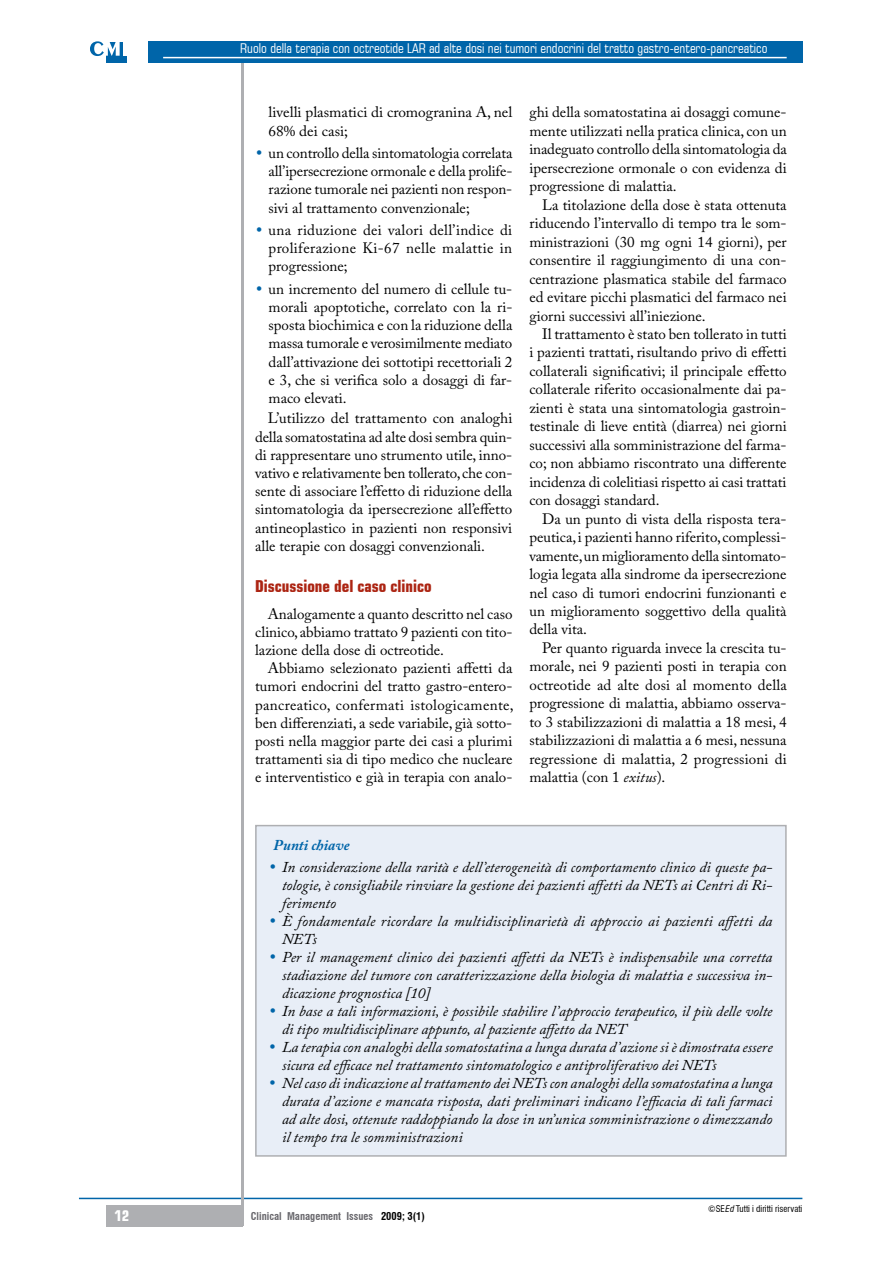
<style>
.page{position:relative;width:893px;height:1263px;background:#fff}
.page>*{position:absolute;margin:0;border:0;box-sizing:border-box;transform-origin:0 0}
.t1{font:700 condensed 16.5px "Square 721 BT";color:#ac2412}
.t2{font:15px/18.5px "Adobe Caslon Pro";color:#000;text-align:justify}
.t3{font:italic 15px/18px "Adobe Caslon Pro";color:#000}
.t4{font:italic 700 15px "Adobe Caslon Pro";color:#0065a9}
.t5{font:700 condensed 15px "Square 721 BT";color:#fff}
.t6{font:condensed 13.5px "Square 721 BT";color:#fff}
.t7{font:700 condensed 10.5px "Swiss 721 BT";color:#68676c}
.t8{font:condensed 9px "Swiss 721 BT";color:#000}
.s1{font-style:italic}
.s2{color:#000}
</style>
<div class="page">
<hr style="left:79px;top:1198px;width:723px;height:1px;background:#0065a9">
<hr style="left:241px;top:48px;width:3px;height:1178px;background:#aeafb2">
<div style="left:106px;top:42px;width:21px;height:21px;background:#0065a9"></div>
<svg style="left:90px;top:41px;width:30px;height:15px"></svg>
<hr style="left:123px;top:42px;width:4px;height:14px;background:#fff">
<div style="left:148px;top:41px;width:654px;height:22px;background:#0065a9"></div>
<hr style="left:163px;top:57px;width:624px;height:1px;background:#fff">
<div style="left:106px;top:1205px;width:136px;height:21px;background:#aeafb2"></div>
<div style="left:256px;top:825px;width:530px;height:331px;background:#e8eef7"></div>
<div style="left:255px;top:825px;width:532px;height:332px;border:2px solid #aeafb2"></div>
<p class="t5" style="left:114px;top:1207px;width:16px">12</p>
<p class="t6" style="left:240px;top:40px;width:529px">Ruolo della terapia con octreotide LAR ad alte dosi nei tumori endocrini del tratto gastro-entero-pancreatico</p>
<p class="t2" style="left:269px;top:103px;width:245px">livelli plasmatici di cromogranina A, nel<br>68% dei casi;</p>
<p class="t2" style="left:269px;top:144px;width:245px">un controllo della sintomatologia correlata all’ipersecrezione ormonale e della prolife&shy;razione tumorale nei pazienti non respon&shy;sivi al trattamento convenzionale;</p>
<p class="t2" style="left:269px;top:221px;width:245px">una riduzione dei valori dell’indice di proliferazione Ki-67 nelle malattie in progressione;</p>
<p class="t2" style="left:269px;top:280px;width:245px">un incremento del numero di cellule tu&shy;morali apoptotiche, correlato con la ri&shy;sposta biochimica e con la riduzione della massa tumorale e verosimilmente mediato dall’attivazione dei sottotipi recettoriali 2 e 3, che si verifica solo a dosaggi di far&shy;maco elevati.</p>
<p class="t2" style="left:255px;top:409px;width:259px;text-indent:13px">L’utilizzo del trattamento con analoghi della somatostatina ad alte dosi sembra quin&shy;di rappresentare uno strumento utile, inno&shy;vativo e relativamente ben tollerato, che con&shy;sente di associare l’effetto di riduzione della sintomatologia da ipersecrezione all’effetto antineoplastico in pazienti non responsivi alle terapie con dosaggi convenzionali.</p>
<p class="t1" style="left:255px;top:576px;width:178px">Discussione del caso clinico</p>
<p class="t2" style="left:255px;top:604px;width:259px;text-indent:13px">Analogamente a quanto descritto nel caso clinico, abbiamo trattato 9 pazienti con tito&shy;lazione della dose di octreotide.</p>
<p class="t2" style="left:255px;top:659px;width:260px;text-indent:13px">Abbiamo selezionato pazienti affetti da tumori endocrini del tratto gastro-entero&shy;pancreatico, confermati istologicamente, ben differenziati, a sede variabile, già sotto&shy;posti nella maggior parte dei casi a plurimi trattamenti sia di tipo medico che nucleare e interventistico e già in terapia con analo-</p>
<p class="t2" style="left:529px;top:103px;width:259px">ghi della somatostatina ai dosaggi comune&shy;mente utilizzati nella pratica clinica, con un inadeguato controllo della sintomatologia da ipersecrezione ormonale o con evidenza di progressione di malattia.</p>
<p class="t2" style="left:529px;top:195px;width:259px;text-indent:13px">La titolazione della dose è stata ottenuta riducendo l’intervallo di tempo tra le som&shy;ministrazioni (30 mg ogni 14 giorni), per consentire il raggiungimento di una con&shy;centrazione plasmatica stabile del farmaco ed evitare picchi plasmatici del farmaco nei giorni successivi all’iniezione.</p>
<p class="t2" style="left:529px;top:325px;width:259px;text-indent:13px">Il trattamento è stato ben tollerato in tutti i pazienti trattati, risultando privo di effetti collaterali significativi; il principale effetto collaterale riferito occasionalmente dai pa&shy;zienti è stata una sintomatologia gastroin&shy;testinale di lieve entità (diarrea) nei giorni successivi alla somministrazione del farma&shy;co; non abbiamo riscontrato una differente incidenza di colelitiasi rispetto ai casi trattati con dosaggi standard.</p>
<p class="t2" style="left:529px;top:509px;width:259px;text-indent:13px">Da un punto di vista della risposta tera&shy;peutica, i pazienti hanno riferito, complessi&shy;vamente, un miglioramento della sintomato&shy;logia legata alla sindrome da ipersecrezione nel caso di tumori endocrini funzionanti e un miglioramento soggettivo della qualità della vita.</p>
<p class="t2" style="left:529px;top:638px;width:259px;text-indent:13px">Per quanto riguarda invece la crescita tu&shy;morale, nei 9 pazienti posti in terapia con octreotide ad alte dosi al momento della progressione di malattia, abbiamo osserva&shy;to 3 stabilizzazioni di malattia a 18 mesi, 4 stabilizzazioni di malattia a 6 mesi, nessuna regressione di malattia, 2 progressioni di malattia (con 1 <span class="s1">exitus</span>).</p>
<p class="t4" style="left:274px;top:836px;width:77px">Punti chiave</p>
<p class="t3" style="left:282px;top:858px;width:492px">In considerazione della rarità e dell’eterogeneità di comportamento clinico di queste pa&shy;tologie, è consigliabile rinviare la gestione dei pazienti affetti da NETs ai Centri di Ri&shy;ferimento<br>È fondamentale ricordare la multidisciplinarietà di approccio ai pazienti affetti da NETs<br>Per il management clinico dei pazienti affetti da NETs è indispensabile una corretta stadiazione del tumore con caratterizzazione della biologia di malattia e successiva in&shy;dicazione prognostica [10]<br>In base a tali informazioni, è possibile stabilire l’approccio terapeutico, il più delle volte di tipo multidisciplinare appunto, al paziente affetto da NET<br>La terapia con analoghi della somatostatina a lunga durata d’azione si è dimostrata essere sicura ed efficace nel trattamento sintomatologico e antiproliferativo dei NETs<br>Nel caso di indicazione al trattamento dei NETs con analoghi della somatostatina a lunga durata d’azione e mancata risposta, dati preliminari indicano l’efficacia di tali farmaci ad alte dosi, ottenute raddoppiando la dose in un’unica somministrazione o dimezzando il tempo tra le somministrazioni</p>
<p class="t7" style="left:251px;top:1209px;width:176px">Clinical Management Issues <span class="s2">2009; 3(1)</span></p>
<p class="t8" style="left:708px;top:1203px;width:96px">©SE<span class="s1">Ed</span> Tutti i diritti riservati</p>
</div>
